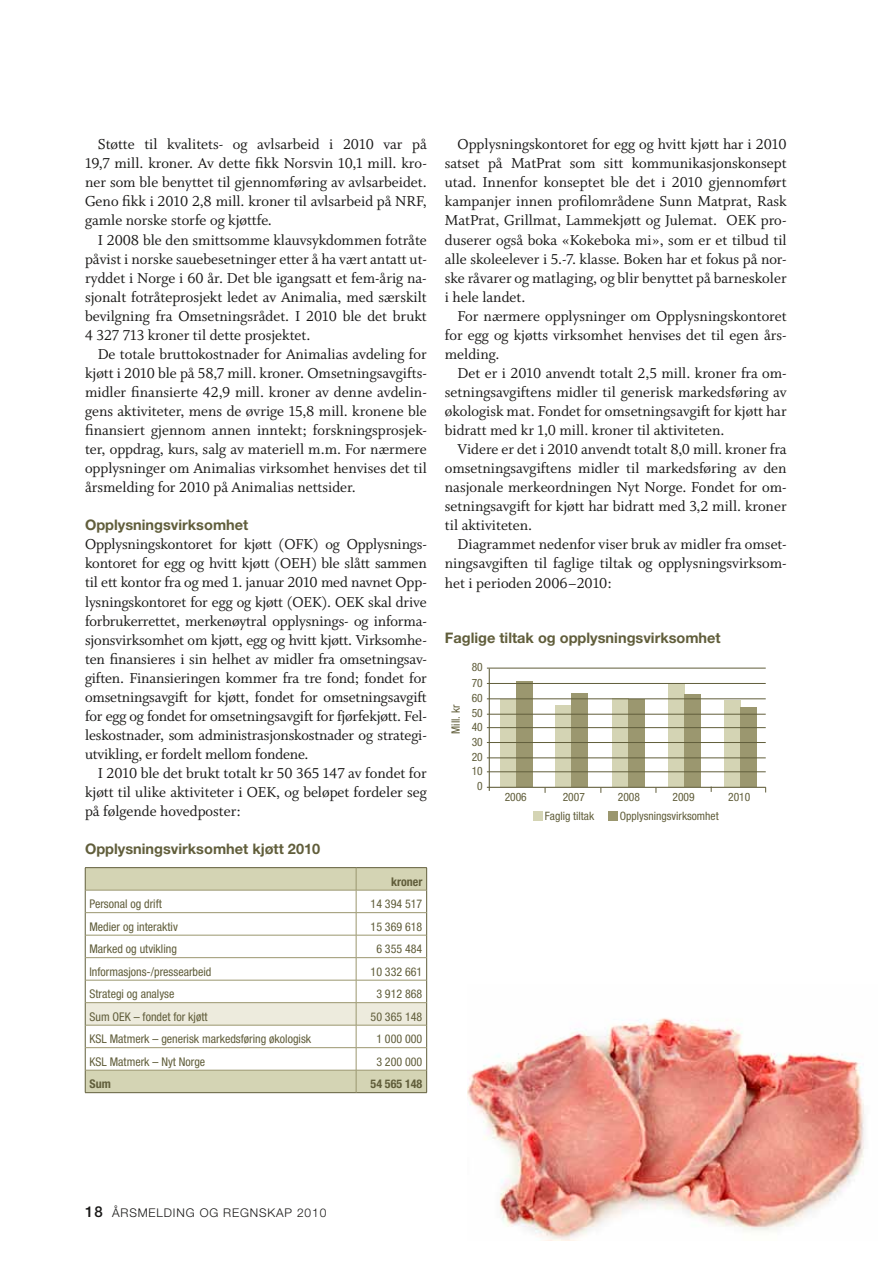
<style>
.page{position:relative;width:893px;height:1263px;background:#fff}
.page>*{position:absolute;margin:0;border:0;box-sizing:border-box;transform-origin:0 0}
.t1{font:16.05px/19px "Whitman Roman LF";color:#181716;text-align:justify}
.t2{font:700 14.55px "Helvetica Neue";color:#615e3b}
.t3{font:condensed 12px "Helvetica Neue";color:#615e3b}
.t4{font:300 12px "Helvetica Neue";letter-spacing:.07em;color:#181716}
.t5{font:700 condensed 12px "Helvetica Neue";color:#615e3b}
.t6{font:condensed 11.55px/17.7px "Helvetica Neue";color:#615e3b;text-align:justify}
.s1{font-weight:500;font-size:15px}
</style>
<div class="page">
<hr style="left:85px;top:867px;width:271px;height:1px;background:#615e3b">
<hr style="left:356px;top:867px;width:71px;height:1px;background:#615e3b">
<svg style="left:85px;top:868px;width:342px;height:225px"></svg>
<div style="left:609px;top:811px;width:9px;height:9px;background:#9b976f"></div>
<div style="left:533px;top:811px;width:10px;height:9px;background:#d4d4b4"></div>
<div style="left:501px;top:700px;width:16px;height:87px;background:#d4d4b4"></div>
<div style="left:517px;top:681px;width:16px;height:106px;background:#9b976f"></div>
<div style="left:555px;top:705px;width:17px;height:82px;background:#d4d4b4"></div>
<div style="left:572px;top:694px;width:16px;height:93px;background:#9b976f"></div>
<div style="left:612px;top:699px;width:17px;height:88px;background:#d4d4b4"></div>
<div style="left:629px;top:699px;width:16px;height:88px;background:#9b976f"></div>
<div style="left:668px;top:683px;width:16px;height:104px;background:#d4d4b4"></div>
<div style="left:684px;top:695px;width:16px;height:92px;background:#9b976f"></div>
<div style="left:724px;top:700px;width:17px;height:87px;background:#d4d4b4"></div>
<div style="left:741px;top:707px;width:16px;height:80px;background:#9b976f"></div>
<hr style="left:487px;top:668px;width:279px;height:1px;background:#615e3b">
<hr style="left:487px;top:683px;width:279px;height:1px;background:#615e3b">
<hr style="left:487px;top:698px;width:279px;height:1px;background:#615e3b">
<hr style="left:487px;top:714px;width:279px;height:1px;background:#615e3b">
<hr style="left:487px;top:727px;width:279px;height:1px;background:#615e3b">
<hr style="left:487px;top:742px;width:279px;height:1px;background:#615e3b">
<hr style="left:487px;top:758px;width:279px;height:1px;background:#615e3b">
<hr style="left:487px;top:771px;width:279px;height:1px;background:#615e3b">
<hr style="left:489px;top:668px;width:1px;height:123px;background:#615e3b">
<hr style="left:487px;top:787px;width:279px;height:1px;background:#615e3b">
<img style="left:468px;top:1018px;width:397px;height:222px">
<p class="t1" style="left:85px;top:135px;width:343px;text-indent:13px">Støtte til kvalitets- og avlsarbeid i 2010 var på 19,7 mill. kroner. Av dette fikk Norsvin 10,1 mill. kro&shy;ner som ble benyttet til gjennomføring av avlsarbeidet.<br>Geno fikk i 2010 2,8 mill. kroner til avlsarbeid på NRF, gamle norske storfe og kjøttfe.</p>
<p class="t1" style="left:85px;top:230px;width:343px;text-indent:13px">I 2008 ble den smittsomme klauvsykdommen fotråte påvist i norske sauebesetninger etter å ha vært antatt ut&shy;ryddet i Norge i 60 år. Det ble igangsatt et fem-årig na&shy;sjonalt fotråteprosjekt ledet av Animalia, med særskilt bevilgning fra Omsetningsrådet. I 2010 ble det brukt 4 327 713 kroner til dette prosjektet.</p>
<p class="t1" style="left:85px;top:345px;width:343px;text-indent:13px">De totale bruttokostnader for Animalias avdeling for kjøtt i 2010 ble på 58,7 mill. kroner. Omsetningsavgifts&shy;midler finansierte 42,9 mill. kroner av denne avdelin&shy;gens aktiviteter, mens de øvrige 15,8 mill. kronene ble finansiert gjennom annen inntekt; forskningsprosjek&shy;ter, oppdrag, kurs, salg av materiell m.m. For nærmere opplysninger om Animalias virksomhet henvises det til årsmelding for 2010 på Animalias nettsider.</p>
<p class="t2" style="left:85px;top:516px;width:165px">Opplysningsvirksomhet</p>
<p class="t1" style="left:85px;top:535px;width:343px">Opplysningskontoret for kjøtt (OFK) og Opplysnings&shy;kontoret for egg og hvitt kjøtt (OEH) ble slått sammen til ett kontor fra og med 1. januar 2010 med navnet Opp&shy;lysningskontoret for egg og kjøtt (OEK). OEK skal drive forbrukerrettet, merkenøytral opplysnings- og informa&shy;sjonsvirksomhet om kjøtt, egg og hvitt kjøtt. Virksomhe&shy;ten finansieres i sin helhet av midler fra omsetningsav&shy;giften. Finansieringen kommer fra tre fond; fondet for omsetningsavgift for kjøtt, fondet for omsetningsavgift for egg og fondet for omsetningsavgift for fjørfekjøtt. Fel&shy;leskostnader, som administrasjonskostnader og strategi&shy;utvikling, er fordelt mellom fondene.</p>
<p class="t1" style="left:85px;top:764px;width:343px;text-indent:13px">I 2010 ble det brukt totalt kr 50 365 147 av fondet for kjøtt til ulike aktiviteter i OEK, og beløpet fordeler seg på følgende hovedposter:</p>
<p class="t2" style="left:85px;top:840px;width:237px">Opplysningsvirksomhet kjøtt 2010</p>
<p class="t5" style="left:391px;top:874px;width:33px">kroner</p>
<p class="t3" style="left:89px;top:897px;width:74px">Personal og drift</p>
<p class="t3" style="left:371px;top:897px;width:53px">14 394 517</p>
<p class="t3" style="left:89px;top:920px;width:90px">Medier og interaktiv</p>
<p class="t3" style="left:371px;top:920px;width:53px">15 369 618</p>
<p class="t3" style="left:89px;top:942px;width:89px">Marked og utvikling</p>
<p class="t3" style="left:376px;top:942px;width:48px">6 355 484</p>
<p class="t3" style="left:89px;top:965px;width:123px">Informasjons-/pressearbeid</p>
<p class="t3" style="left:371px;top:965px;width:53px">10 332 661</p>
<p class="t3" style="left:89px;top:987px;width:86px">Strategi og analyse</p>
<p class="t3" style="left:376px;top:987px;width:48px">3 912 868</p>
<p class="t3" style="left:89px;top:1010px;width:120px">Sum OEK – fondet for kjøtt</p>
<p class="t3" style="left:371px;top:1010px;width:53px">50 365 148</p>
<p class="t3" style="left:89px;top:1032px;width:223px">KSL Matmerk – generisk markedsføring økologisk</p>
<p class="t3" style="left:376px;top:1032px;width:48px">1 000 000</p>
<p class="t3" style="left:89px;top:1055px;width:117px">KSL Matmerk – Nyt Norge</p>
<p class="t3" style="left:376px;top:1055px;width:48px">3 200 000</p>
<p class="t5" style="left:89px;top:1077px;width:23px">Sum</p>
<p class="t5" style="left:371px;top:1077px;width:53px">54 565 148</p>
<p class="t6" style="left:92px;top:944px;width:18px">500<br>400<br>300</p>
<p class="t6" style="left:92px;top:1015px;width:18px;text-align:right">100<br>0</p>
<p class="t1" style="left:445px;top:135px;width:343px;text-indent:13px">Opplysningskontoret for egg og hvitt kjøtt har i 2010 satset på MatPrat som sitt kommunikasjonskonsept utad. Innenfor konseptet ble det i 2010 gjennomført kampanjer innen profilområdene Sunn Matprat, Rask MatPrat, Grillmat, Lammekjøtt og Julemat. OEK pro&shy;duserer også boka «Kokeboka mi», som er et tilbud til alle skoleelever i 5.-7. klasse. Boken har et fokus på nor&shy;ske råvarer og matlaging, og blir benyttet på barneskoler i hele landet.</p>
<p class="t1" style="left:445px;top:307px;width:343px;text-indent:13px">For nærmere opplysninger om Opplysningskontoret for egg og kjøtts virksomhet henvises det til egen års&shy;melding.</p>
<p class="t1" style="left:445px;top:364px;width:343px;text-indent:13px">Det er i 2010 anvendt totalt 2,5 mill. kroner fra om&shy;setningsavgiftens midler til generisk markedsføring av økologisk mat. Fondet for omsetningsavgift for kjøtt har bidratt med kr 1,0 mill. kroner til aktiviteten.</p>
<p class="t1" style="left:445px;top:440px;width:343px;text-indent:13px">Videre er det i 2010 anvendt totalt 8,0 mill. kroner fra omsetningsavgiftens midler til markedsføring av den nasjonale merkeordningen Nyt Norge. Fondet for om&shy;setningsavgift for kjøtt har bidratt med 3,2 mill. kroner til aktiviteten.</p>
<p class="t1" style="left:445px;top:535px;width:343px;text-indent:13px">Diagrammet nedenfor viser bruk av midler fra omset&shy;ningsavgiften til faglige tiltak og opplysningsvirksom&shy;het i perioden 2006–2010:</p>
<p class="t2" style="left:445px;top:629px;width:277px">Faglige tiltak og opplysningsvirksomhet</p>
<p class="t6" style="left:447px;top:734px;width:30px;rotate:-90deg">Mill. kr</p>
<p class="t6" style="left:472px;top:660px;width:13px;line-height:15.3px">80<br>70<br>60<br>50</p>
<p class="t6" style="left:472px;top:719px;width:13px;line-height:15.1px">40<br>30<br>20</p>
<p class="t6" style="left:472px;top:763px;width:13px;line-height:14.9px;text-align:center">10<br>0</p>
<p class="t6" style="left:505px;top:788px;width:24px">2006</p>
<p class="t6" style="left:563px;top:788px;width:24px">2007</p>
<p class="t6" style="left:618px;top:788px;width:24px">2008</p>
<p class="t6" style="left:673px;top:788px;width:24px">2009</p>
<p class="t6" style="left:728px;top:788px;width:24px">2010</p>
<p class="t6" style="left:545px;top:807px;width:51px">Faglig tiltak</p>
<p class="t6" style="left:620px;top:807px;width:100px">Opplysningsvirksomhet</p>
<p class="t4" style="left:85px;top:1206px;width:243px"><span class="s1">18</span> ÅRSMELDING OG REGNSKAP 2010</p>
</div>
